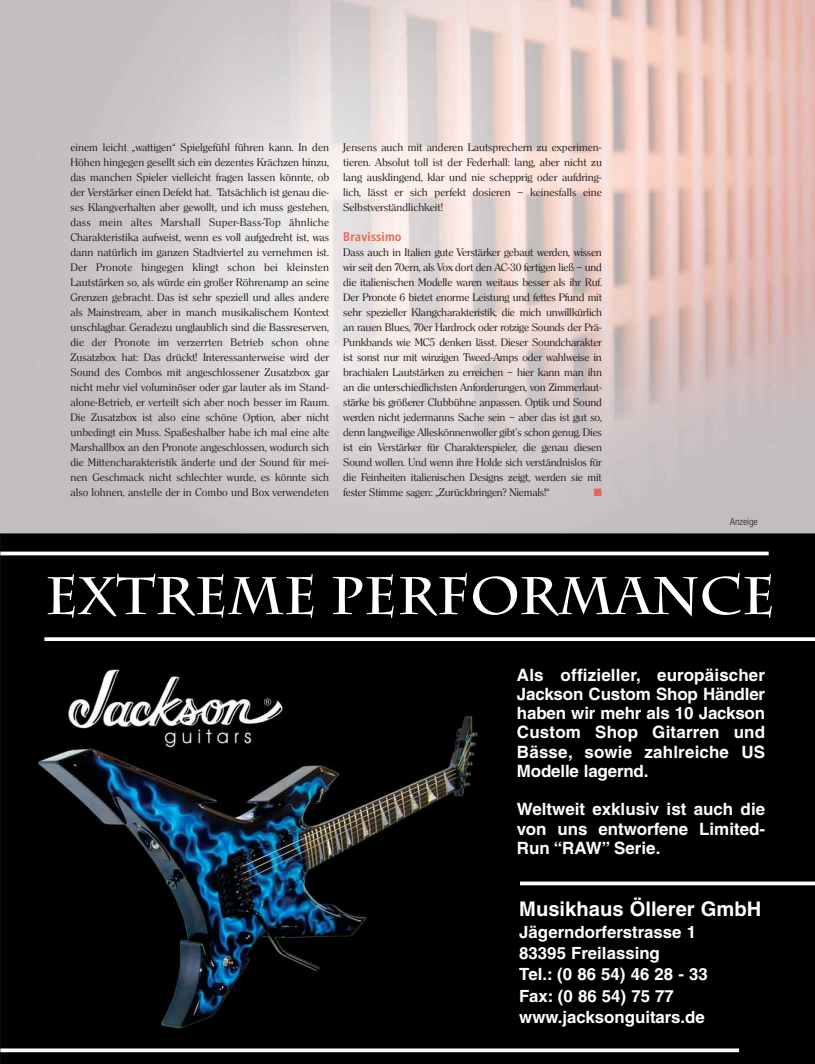
<style>
.page{position:relative;width:815px;height:1064px;background:#fff}
.page>*{position:absolute;margin:0;border:0;box-sizing:border-box;transform-origin:0 0}
.t1{font:20.12px "Helvetica Bold+BMYQCL";color:#fff}
.t2{font:17px/19.2px "Helvetica Bold+BMYQCL";color:#fff;text-align:justify}
.t3{font:16.88px/21.2px "Helvetica Bold+BMYQCL";color:#fff}
.t4{font:700 condensed 12.5px "Frutiger";letter-spacing:.015em;color:#e56656}
.t5{font:10.62px/15px "Clerface";color:#231f20;text-align:justify}
.t6{font:10.62px "Zapf Dingbats";color:#e56656}
.t7{font:300 condensed 10px "Frutiger";letter-spacing:-.015em;color:#231f20}
</style>
<div class="page">
<img style="left:0;top:0;width:815px;height:533px">
<svg style="left:0;top:533px;width:815px;height:531px;background:#0f1113"></svg>
<p class="t5" style="left:70px;top:140px;width:260px">einem leicht „wattigen“ Spielgefühl führen kann. In den Höhen hingegen gesellt sich ein dezentes Krächzen hinzu, das manchen Spieler vielleicht fragen lassen könnte, ob der Verstärker einen Defekt hat. Tatsächlich ist genau die&shy;ses Klangverhalten aber gewollt, und ich muss gestehen, dass mein altes Marshall Super-Bass-Top ähnliche Charakteristika aufweist, wenn es voll aufgedreht ist, was dann natürlich im ganzen Stadtviertel zu vernehmen ist.<br>Der Pronote hingegen klingt schon bei kleinsten Lautstärken so, als würde ein großer Röhrenamp an seine Grenzen gebracht. Das ist sehr speziell und alles andere als Mainstream, aber in manch musikalischem Kontext unschlagbar. Geradezu unglaublich sind die Bassreserven, die der Pronote im verzerrten Betrieb schon ohne Zusatzbox hat: Das drückt! Interessanterweise wird der Sound des Combos mit angeschlossener Zusatzbox gar nicht mehr viel voluminöser oder gar lauter als im Stand&shy;alone-Betrieb, er verteilt sich aber noch besser im Raum.<br>Die Zusatzbox ist also eine schöne Option, aber nicht unbedingt ein Muss. Spaßeshalber habe ich mal eine alte Marshallbox an den Pronote angeschlossen, wodurch sich die Mittencharakteristik änderte und der Sound für mei&shy;nen Geschmack nicht schlechter wurde, es könnte sich also lohnen, anstelle der in Combo und Box verwendeten</p>
<p class="t5" style="left:343px;top:140px;width:260px">Jensens auch mit anderen Lautsprechern zu experimen&shy;tieren. Absolut toll ist der Federhall: lang, aber nicht zu lang ausklingend, klar und nie schepprig oder aufdring&shy;lich, lässt er sich perfekt dosieren – keinesfalls eine Selbstverständlichkeit!</p>
<p class="t4" style="left:343px;top:231px;width:60px">Bravissimo</p>
<p class="t5" style="left:343px;top:245px;width:260px">Dass auch in Italien gute Verstärker gebaut werden, wissen wir seit den 70ern, als Vox dort den AC-30 fertigen ließ – und die italienischen Modelle waren weitaus besser als ihr Ruf.<br>Der Pronote 6 bietet enorme Leistung und fettes Pfund mit sehr spezieller Klangcharakteristik, die mich unwillkürlich an rauen Blues, 70er Hardrock oder rotzige Sounds der Prä-Punkbands wie MC5 denken lässt. Dieser Soundcharakter ist sonst nur mit winzigen Tweed-Amps oder wahlweise in brachialen Lautstärken zu erreichen – hier kann man ihn an die unterschiedlichsten Anforderungen, von Zimmerlaut&shy;stärke bis größerer Clubbühne anpassen. Optik und Sound werden nicht jedermanns Sache sein – aber das ist gut so, denn langweilige Alleskönnenwoller gibt’s schon genug. Dies ist ein Verstärker für Charakterspieler, die genau diesen Sound wollen. Und wenn ihre Holde sich verständnislos für die Feinheiten italienischen Designs zeigt, werden sie mit fester Stimme sagen: „Zurückbringen? Niemals!“</p>
<p class="t6" style="left:594px;top:487px;width:10px">■</p>
<p class="t7" style="left:730px;top:517px;width:30px">Anzeige</p>
<h2 class="t2" style="left:517px;top:666px;width:250px">Als offizieller, europäischer Jackson Custom Shop Händler haben wir mehr als 10 Jackson Custom Shop Gitarren und Bässe, sowie zahlreiche US Modelle lagernd.</h2>
<h2 class="t2" style="left:517px;top:801px;width:250px">Weltweit exklusiv ist auch die von uns entworfene Limited-Run “RAW” Serie.</h2>
<h1 class="t1" style="left:519px;top:902px;width:244px">Musikhaus Öllerer GmbH</h1>
<h3 class="t3" style="left:519px;top:922px;width:190px">Jägerndorferstrasse 1<br>83395 Freilassing<br>Tel.: (0 86 54) 46 28 - 33<br>Fax: (0 86 54) 75 77 www.jacksonguitars.de</h3>
</div>
